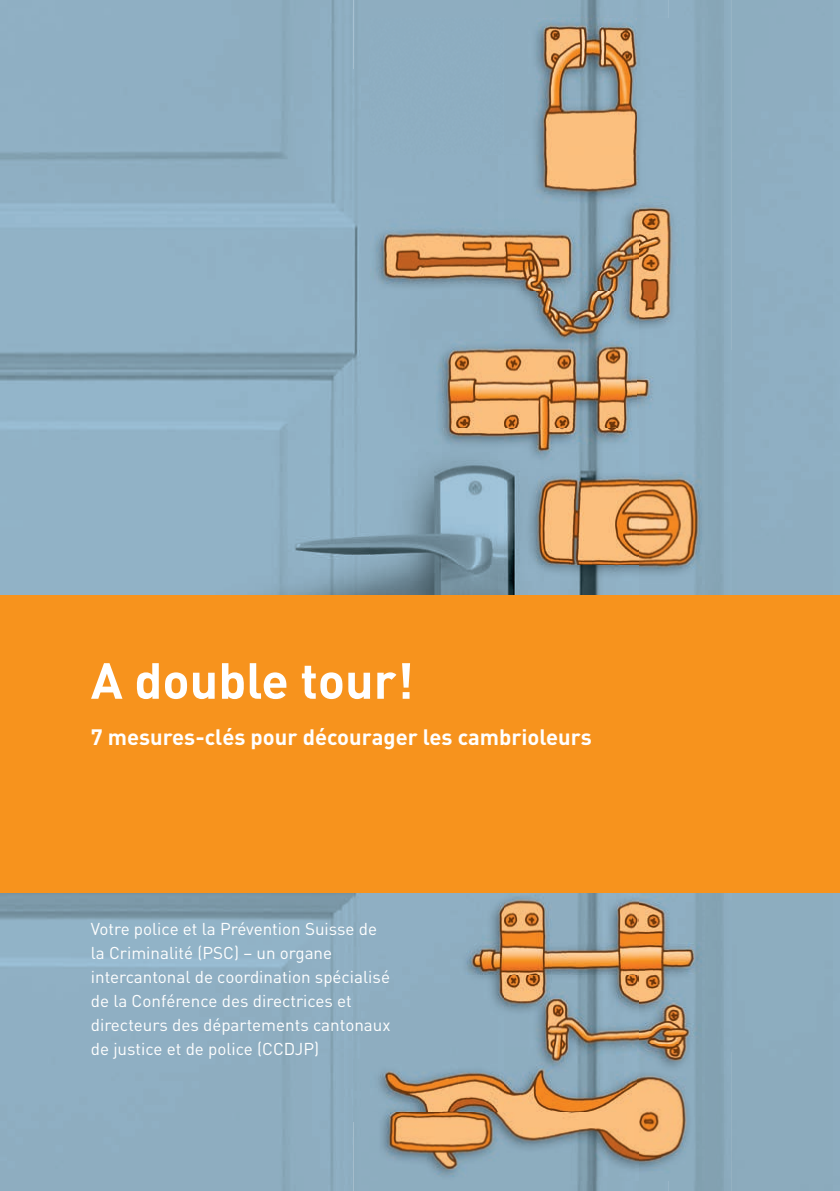
<style>
.page{position:relative;width:840px;height:1191px;background:#fff}
.page>*{position:absolute;margin:0;border:0;box-sizing:border-box;transform-origin:0 0}
.t1{font:700 50px "DIN";color:#fff}
.t2{font:700 22px "DIN";color:#fff}
.t3{font:17px/24px "DIN";color:#fff}
</style>
<div class="page">
<img style="left:0;top:0;width:839px;height:1191px">
<div style="left:353px;top:0;width:314px;height:70px;background:#8eadc0"></div>
<div style="left:667px;top:0;width:63px;height:350px;background:#89a8b9"></div>
<img style="left:353px;top:70px;width:17px;height:1051px">
<img style="left:704px;top:350px;width:26px;height:701px">
<img style="left:668px;top:1051px;width:62px;height:140px">
<div style="left:353px;top:1121px;width:315px;height:70px;background:#8dadbf"></div>
<img style="left:370px;top:19px;width:334px;height:1161px">
<div style="left:0;top:595px;width:839px;height:298px;background:#f7931d"></div>
<h1 class="t1" style="left:91px;top:648px;width:324px">A double tour!</h1>
<p class="t2" style="left:91px;top:723px;width:502px">7 mesures-clés pour décourager les cambrioleurs</p>
<p class="t3" style="left:91px;top:916px;width:301px">Votre police et la Prévention Suisse de la Criminalité (PSC) – un organe intercantonal de coordination spécialisé de la Conférence des directrices et directeurs des départements cantonaux de justice et de police (CCDJP)</p>
</div>
